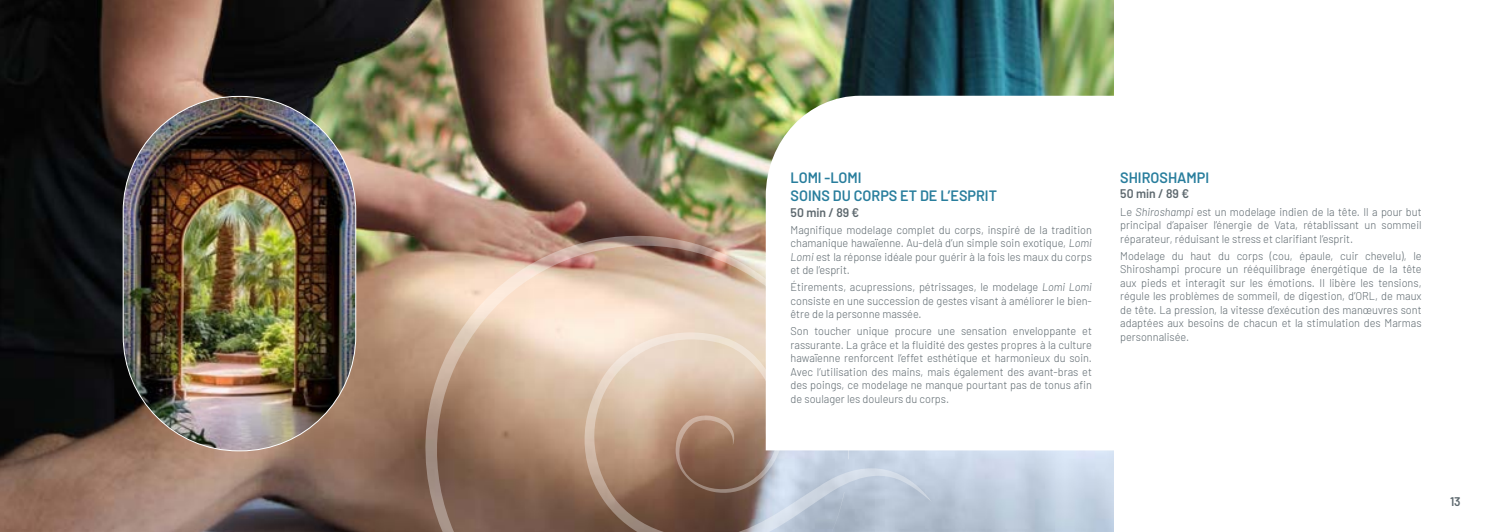
<style>
.page{position:relative;width:1489px;height:532px;background:#fff}
.page>*{position:absolute;margin:0;border:0;box-sizing:border-box;transform-origin:0 0}
.t1{font:600 15px/18px "Barlow";color:#297e9d;scale:.96 1}
.t2{font:600 12.5px "Barlow";color:#5d686e}
.t3{font:300 11.25px/13.5px "Barlow";color:#5d686e;text-align:justify}
.s1{font-style:italic}
</style>
<div class="page">
<img style="left:0;top:0;width:1113px;height:531px">
<svg style="left:391px;top:202px;width:374px;height:329px;background:#b79883"></svg>
<svg style="left:550px;top:322px;width:381px;height:209px;background:#b9a79b"></svg>
<img style="left:123px;top:96px;width:233px;height:354px">
<svg style="left:765px;top:96px;width:348px;height:354px"></svg>
<h1 class="t1" style="left:790px;top:168px;width:216px">LOMI -LOMI<br>SOINS DU CORPS ET DE L’ESPRIT</h1>
<p class="t2" style="left:790px;top:203px;width:70px">50 min / 89 €</p>
<p class="t3" style="left:790px;top:222px;width:303px">Magnifique modelage complet du corps, inspiré de la tradition chamanique hawaïenne. Au-delà d’un simple soin exotique, <span class="s1">Lomi Lomi</span> est la réponse idéale pour guérir à la fois les maux du corps et de l’esprit.</p>
<p class="t3" style="left:790px;top:279px;width:303px">Étirements, acupressions, pétrissages, le modelage <span class="s1">Lomi Lomi </span>consiste en une succession de gestes visant à améliorer le bien&shy;être de la personne massée.</p>
<p class="t3" style="left:790px;top:323px;width:303px">Son toucher unique procure une sensation enveloppante et rassurante. La grâce et la fluidité des gestes propres à la culture hawaïenne renforcent l’effet esthétique et harmonieux du soin.<br>Avec l’utilisation des mains, mais également des avant-bras et des poings, ce modelage ne manque pourtant pas de tonus afin de soulager les douleurs du corps.</p>
<h1 class="t1" style="left:1120px;top:168px;width:94px">SHIROSHAMPI</h1>
<p class="t2" style="left:1120px;top:185px;width:70px">50 min / 89 €</p>
<p class="t3" style="left:1120px;top:204px;width:303px">Le <span class="s1">Shiroshampi</span> est un modelage indien de la tête. Il a pour but principal d’apaiser l’énergie de Vata, rétablissant un sommeil réparateur, réduisant le stress et clarifiant l’esprit.</p>
<p class="t3" style="left:1120px;top:248px;width:303px">Modelage du haut du corps (cou, épaule, cuir chevelu), le Shiroshampi procure un rééquilibrage énergétique de la tête aux pieds et interagit sur les émotions. Il libère les tensions, régule les problèmes de sommeil, de digestion, d’ORL, de maux de tête. La pression, la vitesse d’exécution des manœuvres sont adaptées aux besoins de chacun et la stimulation des Marmas personnalisée.</p>
<p class="t2" style="left:1449px;top:492px;width:12px">13</p>
</div>
